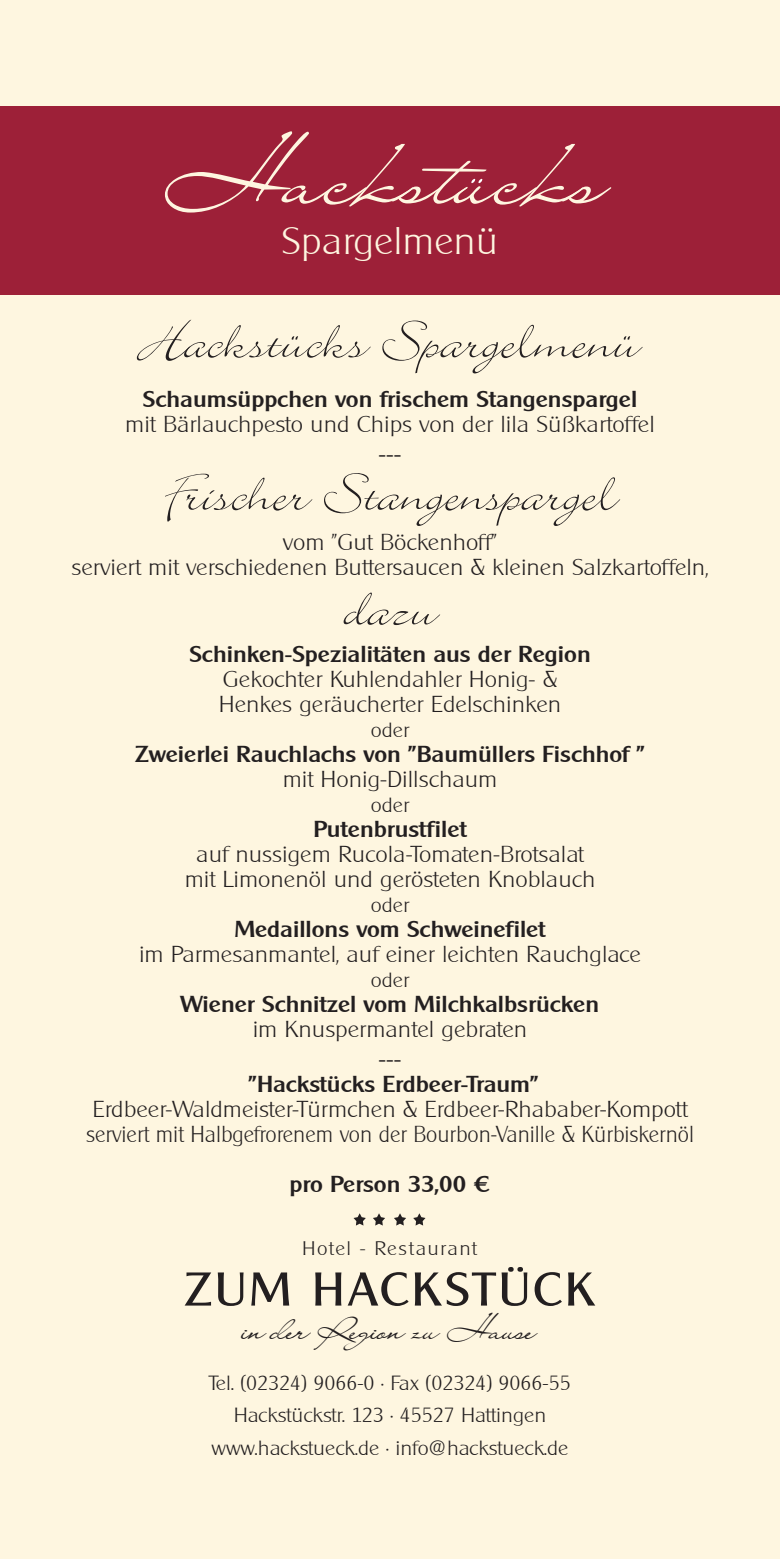
<style>
.page{position:relative;width:780px;height:1559px;background:#fff}
.page>*{position:absolute;margin:0;border:0;box-sizing:border-box;transform-origin:0 0}
.t1{font:89px "Lainie Day SH";color:#fef6e0;scale:1.1 1}
.t2{font:60px "Bickley Script";color:#231f20;scale:1.1 1}
.t3{font:46px "Alexander Becker";letter-spacing:.055em;color:#231f20;scale:1.1 1}
.t4{font:200 37.5px "Alexander Becker";color:#fef6e0;scale:1.1 1}
.t5{font:32px "Lainie Day SH";color:#231f20;scale:1.1 1}
.t6{font:200 22.5px/25px "Alexander Becker";color:#231f20;text-align:center;scale:1.1 1}
.t7{font:500 22.5px "Alexander Becker";color:#231f20;scale:1.1 1}
.t8{font:22.5px "Myriad Pro";color:#231f20;scale:1.1 1}
.t9{font:200 20px/32.5px "Alexander Becker";color:#231f20;text-align:center;scale:1.1 1}
.t10{font:200 19.25px "Alexander Becker";letter-spacing:.065em;color:#231f20;scale:1.1 1}
</style>
<div class="page">
<svg style="left:373px;top:1213px;width:12px;height:12px"></svg>
<svg style="left:353px;top:1213px;width:13px;height:12px"></svg>
<svg style="left:413px;top:1213px;width:12px;height:12px"></svg>
<svg style="left:394px;top:1213px;width:12px;height:12px"></svg>
<div style="left:0;top:106px;width:779px;height:189px;background:#9d2038"></div>
<svg style="left:471px;top:179px;width:11px;height:4px"></svg>
<h1 class="t1" style="left:164px;top:125px;width:117px">H</h1>
<h3 class="t4" style="left:281px;top:218px;width:199px">Spargelmenü</h3>
<h1 class="t1" style="left:291px;top:118px;width:288px">ackstucks</h1>
<h2 class="t2" style="left:142px;top:312px;width:452px">Hackstücks Spargelmenü</h2>
<p class="t7" style="left:143px;top:385px;width:451px">Schaumsüppchen von frischem Stangenspargel</p>
<p class="t6" style="left:125px;top:411px;width:483px">mit Bärlauchpesto und Chips von der lila Süßkartoffel</p>
<p class="t8" style="left:378px;top:441px;width:22px">---</p>
<h2 class="t2" style="left:164px;top:464px;width:412px">Frischer Stangenspargel</h2>
<p class="t6" style="left:71px;top:529px;width:580px">vom "Gut Böckenhoff"<br>serviert mit verschiedenen Buttersaucen &amp; kleinen Salzkartoffeln,</p>
<h2 class="t2" style="left:344px;top:579px;width:84px">dazu</h2>
<p class="t7" style="left:189px;top:640px;width:366px">Schinken-Spezialitäten aus der Region</p>
<p class="t6" style="left:219px;top:666px;width:313px;text-align:left">Gekochter Kuhlendahler Honig- &amp;<br>Henkes geräucherter Edelschinken</p>
<p class="t9" style="left:371px;top:714px;width:36px">oder</p>
<p class="t7" style="left:135px;top:740px;width:465px">Zweierlei Rauchlachs von "Baumüllers Fischhof "</p>
<p class="t6" style="left:283px;top:766px;width:196px">mit Honig-Dillschaum</p>
<p class="t9" style="left:371px;top:789px;width:36px">oder</p>
<p class="t7" style="left:313px;top:815px;width:141px">Putenbrustfilet</p>
<p class="t6" style="left:185px;top:841px;width:375px">auf nussigem Rucola-Tomaten-Brotsalat mit Limonenöl und gerösteten Knoblauch</p>
<p class="t9" style="left:371px;top:889px;width:36px">oder</p>
<p class="t7" style="left:234px;top:915px;width:284px">Medaillons vom Schweinefilet</p>
<p class="t6" style="left:139px;top:941px;width:457px">im Parmesanmantel, auf einer leichten Rauchglace</p>
<p class="t9" style="left:371px;top:964px;width:36px">oder</p>
<p class="t7" style="left:181px;top:990px;width:381px">Wiener Schnitzel vom Milchkalbsrücken</p>
<p class="t6" style="left:253px;top:1016px;width:251px">im Knuspermantel gebraten</p>
<p class="t8" style="left:378px;top:1046px;width:22px">---</p>
<p class="t7" style="left:248px;top:1070px;width:265px">"Hackstücks Erdbeer-Traum"</p>
<p class="t6" style="left:86px;top:1096px;width:554px;text-align:left">Erdbeer-Waldmeister-Türmchen &amp; Erdbeer-Rhababer-Kompott serviert mit Halbgefrorenem von der Bourbon-Vanille &amp; Kürbiskernöl</p>
<p class="t7" style="left:289px;top:1170px;width:184px">pro Person 33,00 €</p>
<p class="t10" style="left:302px;top:1236px;width:160px">Hotel - Restaurant</p>
<h3 class="t3" style="left:185px;top:1261px;width:374px">ZUM HACKSTÜCK</h3>
<h3 class="t5" style="left:243px;top:1308px;width:268px">in der Region zu Hause</h3>
<p class="t9" style="left:209px;top:1366px;width:330px">Tel. (02324) 9066-0 • Fax (02324) 9066-55<br>Hackstückstr. 123 • 45527 Hattingen www.hackstueck.de • info@hackstueck.de</p>
</div>
